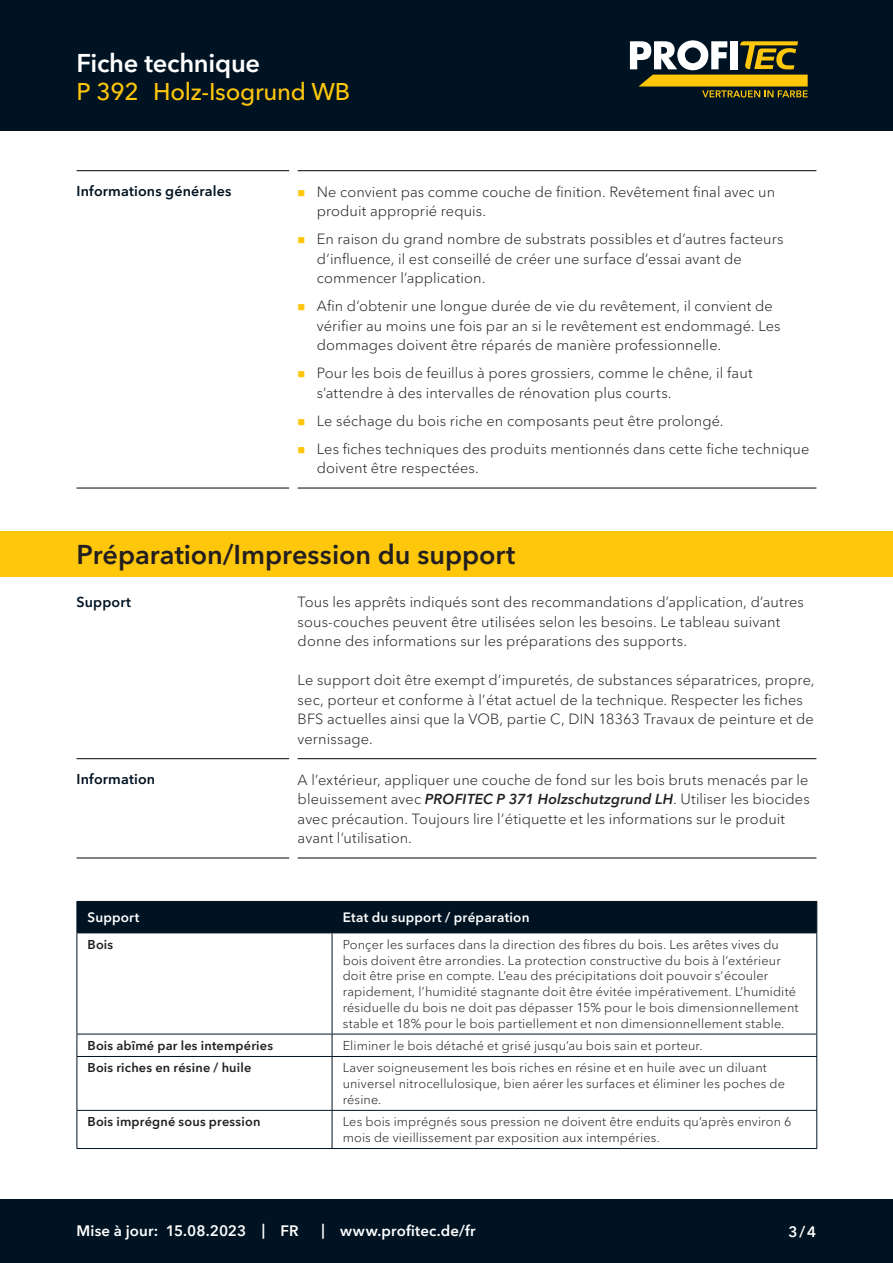
<style>
.page{position:relative;width:893px;height:1263px;background:#fff}
.page>*{position:absolute;margin:0;border:0;box-sizing:border-box;transform-origin:0 0}
.CB_AF_Kapitel_Ueberschrift{font:600 27px "Avenir Next Cyr";color:#231f20}
.CB_AF_Kopf_TM{font:600 25.5px "Avenir Next Cyr";letter-spacing:-.01em;color:#fff}
.CB_AF_Kopf_Produktname_klein{font:500 24px "Avenir Next Cyr";letter-spacing:-.01em;color:#fec70c}
.CB_AF_Fuss_Stand_linksb{font:600 15px "Avenir Next Cyr";letter-spacing:.01em;color:#fff}
.CB_AF_Text_Standard{font:300 14.7px/19.5px "Avenir Next Cyr";letter-spacing:.005em;color:#231f20}
.CB_AF_Abschnitt_Ueberschrift{font:600 14.25px "Avenir Next Cyr";letter-spacing:.01em;color:#001322}
.CB_AF_Tab_Kopfzeile{font:600 13.5px "Avenir Next Cyr";letter-spacing:.015em;color:#fff}
.CB_AF_Tab_Text_Standard{font:300 12.75px/15.8px "Avenir Next Cyr";letter-spacing:.01em;color:#231f20}
.CB_AF_Tab_Text_Standard-2{font:600 12.75px "Avenir Next Cyr";letter-spacing:.015em;color:#231f20}
.s1{font-weight:600;font-style:italic;font-size:14.4px}
</style>
<div class="page">
<div style="left:0;top:0;width:893px;height:131px;background:#001322"></div>
<div style="left:0;top:1199px;width:893px;height:64px;background:#001322"></div>
<svg style="left:630px;top:40px;width:178px;height:58px"></svg>
<hr style="left:77px;top:170px;width:212px;height:1px;background:#231f20">
<hr style="left:298px;top:170px;width:518px;height:1px;background:#231f20">
<hr style="left:77px;top:487px;width:212px;height:2px;background:#231f20">
<hr style="left:298px;top:487px;width:518px;height:2px;background:#231f20">
<div style="left:78px;top:902px;width:738px;height:30px;background:#001322"></div>
<hr style="left:77px;top:902px;width:1px;height:30px;background:#001322">
<hr style="left:77px;top:901px;width:255px;height:1px;background:#001322">
<hr style="left:77px;top:932px;width:255px;height:1px;background:#001322">
<hr style="left:332px;top:902px;width:1px;height:30px;background:#001322">
<hr style="left:332px;top:901px;width:485px;height:1px;background:#001322">
<hr style="left:332px;top:932px;width:485px;height:1px;background:#001322">
<hr style="left:816px;top:902px;width:1px;height:30px;background:#001322">
<hr style="left:77px;top:933px;width:1px;height:101px;background:#001322">
<svg style="left:77px;top:1035px;width:1px;height:21px"></svg>
<hr style="left:77px;top:1057px;width:1px;height:53px;background:#001322">
<hr style="left:77px;top:1111px;width:1px;height:37px;background:#001322">
<hr style="left:77px;top:1034px;width:255px;height:1px;background:#001322">
<hr style="left:77px;top:1056px;width:255px;height:1px;background:#001322">
<hr style="left:77px;top:1110px;width:255px;height:1px;background:#001322">
<hr style="left:77px;top:1148px;width:255px;height:1px;background:#001322">
<hr style="left:332px;top:933px;width:1px;height:101px;background:#001322">
<svg style="left:332px;top:1035px;width:1px;height:21px"></svg>
<hr style="left:332px;top:1057px;width:1px;height:53px;background:#001322">
<hr style="left:332px;top:1111px;width:1px;height:37px;background:#001322">
<hr style="left:332px;top:1034px;width:485px;height:1px;background:#001322">
<hr style="left:332px;top:1056px;width:485px;height:1px;background:#001322">
<hr style="left:332px;top:1110px;width:485px;height:1px;background:#001322">
<hr style="left:332px;top:1148px;width:485px;height:1px;background:#001322">
<hr style="left:816px;top:933px;width:1px;height:101px;background:#001322">
<svg style="left:816px;top:1034px;width:1px;height:22px"></svg>
<hr style="left:816px;top:1057px;width:1px;height:53px;background:#001322">
<hr style="left:816px;top:1111px;width:1px;height:37px;background:#001322">
<hr style="left:77px;top:758px;width:212px;height:1px;background:#231f20">
<hr style="left:298px;top:758px;width:518px;height:1px;background:#231f20">
<hr style="left:77px;top:857px;width:212px;height:1px;background:#231f20">
<hr style="left:298px;top:857px;width:518px;height:1px;background:#231f20">
<div style="left:0;top:531px;width:893px;height:46px;background:#fec70c"></div>
<p class="CB_AF_Kopf_TM" style="left:77px;top:47px;width:185px">Fiche technique</p>
<p class="CB_AF_Kopf_Produktname_klein" style="left:77px;top:78px;width:64px">P 392</p>
<p class="CB_AF_Kopf_Produktname_klein" style="left:153px;top:78px;width:199px">Holz-Isogrund WB</p>
<p class="CB_AF_Abschnitt_Ueberschrift" style="left:77px;top:183px;width:157px">Informations générales</p>
<p class="CB_AF_Text_Standard" style="left:317px;top:182px;width:460px">Ne convient pas comme couche de finition. Revêtement final avec un produit approprié requis.</p>
<p class="CB_AF_Text_Standard" style="left:317px;top:229px;width:468px">En raison du grand nombre de substrats possibles et d’autres facteurs d’influence, il est conseillé de créer une surface d’essai avant de commencer l’application.</p>
<p class="CB_AF_Text_Standard" style="left:317px;top:296px;width:465px">Afin d’obtenir une longue durée de vie du revêtement, il convient de vérifier au moins une fois par an si le revêtement est endommagé. Les dommages doivent être réparés de manière professionnelle.</p>
<p class="CB_AF_Text_Standard" style="left:317px;top:363px;width:437px">Pour les bois de feuillus à pores grossiers, comme le chêne, il faut s’attendre à des intervalles de rénovation plus courts.</p>
<p class="CB_AF_Text_Standard" style="left:317px;top:411px;width:408px">Le séchage du bois riche en composants peut être prolongé.</p>
<p class="CB_AF_Text_Standard" style="left:317px;top:439px;width:494px">Les fiches techniques des produits mentionnés dans cette fiche technique doivent être respectées.</p>
<p class="CB_AF_Kapitel_Ueberschrift" style="left:77px;top:538px;width:440px">Préparation/Impression du support</p>
<p class="CB_AF_Abschnitt_Ueberschrift" style="left:77px;top:593px;width:56px">Support</p>
<p class="CB_AF_Text_Standard" style="left:298px;top:592px;width:508px">Tous les apprêts indiqués sont des recommandations d’application, d’autres sous-couches peuvent être utilisées selon les besoins. Le tableau suivant donne des informations sur les préparations des supports.</p>
<p class="CB_AF_Text_Standard" style="left:298px;top:670px;width:518px">Le support doit être exempt d’impuretés, de substances séparatrices, propre, sec, porteur et conforme à l’état actuel de la technique. Respecter les fiches BFS actuelles ainsi que la VOB, partie C, DIN 18363 Travaux de peinture et de vernissage.</p>
<p class="CB_AF_Abschnitt_Ueberschrift" style="left:77px;top:771px;width:80px">Information</p>
<p class="CB_AF_Text_Standard" style="left:298px;top:770px;width:514px">A l’extérieur, appliquer une couche de fond sur les bois bruts menacés par le bleuissement avec <span class="s1">PROFITEC P 371 Holzschutzgrund LH</span>. Utiliser les biocides avec précaution. Toujours lire l’étiquette et les informations sur le produit avant l’utilisation.</p>
<p class="CB_AF_Tab_Kopfzeile" style="left:88px;top:909px;width:53px">Support</p>
<p class="CB_AF_Tab_Kopfzeile" style="left:343px;top:909px;width:188px">Etat du support / préparation</p>
<p class="CB_AF_Tab_Text_Standard-2" style="left:88px;top:937px;width:27px">Bois</p>
<p class="CB_AF_Tab_Text_Standard" style="left:343px;top:937px;width:457px">Ponçer les surfaces dans la direction des fibres du bois. Les arêtes vives du bois doivent être arrondies. La protection constructive du bois à l’extérieur doit être prise en compte. L’eau des précipitations doit pouvoir s’écouler rapidement, l’humidité stagnante doit être évitée impérativement. L’humidité résiduelle du bois ne doit pas dépasser 15% pour le bois dimensionnellement stable et 18% pour le bois partiellement et non dimensionnellement stable.</p>
<p class="CB_AF_Tab_Text_Standard-2" style="left:88px;top:1038px;width:187px">Bois abîmé par les intempéries</p>
<p class="CB_AF_Tab_Text_Standard" style="left:343px;top:1038px;width:361px">Eliminer le bois détaché et grisé jusqu’au bois sain et porteur.</p>
<p class="CB_AF_Tab_Text_Standard-2" style="left:88px;top:1060px;width:165px">Bois riches en résine / huile</p>
<p class="CB_AF_Tab_Text_Standard" style="left:343px;top:1060px;width:444px">Laver soigneusement les bois riches en résine et en huile avec un diluant universel nitrocellulosique, bien aérer les surfaces et éliminer les poches de résine.</p>
<p class="CB_AF_Tab_Text_Standard-2" style="left:88px;top:1114px;width:174px">Bois imprégné sous pression</p>
<p class="CB_AF_Tab_Text_Standard" style="left:343px;top:1114px;width:450px">Les bois imprégnés sous pression ne doivent être enduits qu’après environ 6 mois de vieillissement par exposition aux intempéries.</p>
<p class="CB_AF_Fuss_Stand_linksb" style="left:77px;top:1222px;width:83px">Mise à jour:</p>
<p class="CB_AF_Fuss_Stand_linksb" style="left:166px;top:1222px;width:82px">15.08.2023</p>
<p class="CB_AF_Fuss_Stand_linksb" style="left:262px;top:1221px;width:5px">|</p>
<p class="CB_AF_Fuss_Stand_linksb" style="left:281px;top:1222px;width:20px">FR</p>
<p class="CB_AF_Fuss_Stand_linksb" style="left:321px;top:1221px;width:5px">|</p>
<p class="CB_AF_Fuss_Stand_linksb" style="left:340px;top:1222px;width:137px">www.profitec.de/fr</p>
<p class="CB_AF_Fuss_Stand_linksb" style="left:788px;top:1222px;width:29px">3/4</p>
</div>
